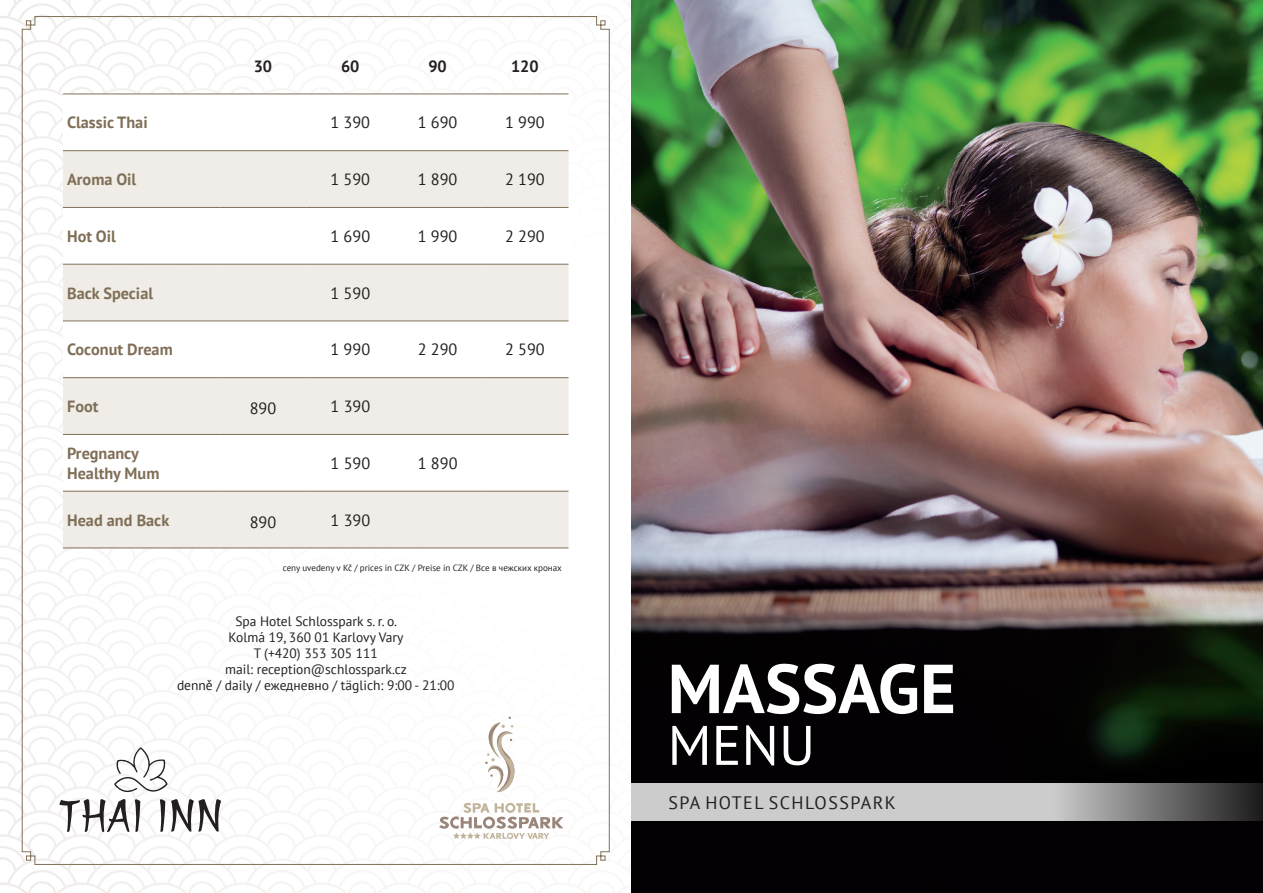
<style>
.page{position:relative;width:1263px;height:893px;background:#fff}
.page>*{position:absolute;margin:0;border:0;box-sizing:border-box;transform-origin:0 0}
.t1{font:700 69.15px "PT Sans";color:#fff}
.t2{font:55.65px "PT Sans";color:#fff}
.t3{font:18px "PT Sans";letter-spacing:.08em;color:#231f20}
.t4{font:700 16.2px/19.5px "PT Sans";color:#806f57}
.t5{font:16.2px "PT Sans";color:#231f20}
.t6{font:700 16.2px "PT Sans";color:#231f20}
.t7{font:13.5px/16.2px "PT Sans";color:#231f20;text-align:center}
.t8{font:9px "PT Sans";color:#231f20}
</style>
<div class="page">
<svg style="left:0;top:0;width:351px;height:893px"></svg>
<svg style="left:22px;top:16px;width:588px;height:849px"></svg>
<svg style="left:60px;top:747px;width:161px;height:85px"></svg>
<svg style="left:63px;top:95px;width:505px;height:55px"></svg>
<svg style="left:63px;top:151px;width:505px;height:397px;fill:#f0ede8"></svg>
<hr style="left:63px;top:94px;width:156px;height:1px;background:#806f57">
<hr style="left:219px;top:94px;width:88px;height:1px;background:#806f57">
<hr style="left:307px;top:94px;width:87px;height:1px;background:#806f57">
<hr style="left:394px;top:94px;width:87px;height:1px;background:#806f57">
<hr style="left:481px;top:94px;width:87px;height:1px;background:#806f57">
<hr style="left:63px;top:150px;width:156px;height:1px;background:#806f57">
<hr style="left:219px;top:150px;width:88px;height:1px;background:#806f57">
<hr style="left:307px;top:150px;width:87px;height:1px;background:#806f57">
<hr style="left:394px;top:150px;width:87px;height:1px;background:#806f57">
<hr style="left:481px;top:150px;width:87px;height:1px;background:#806f57">
<hr style="left:63px;top:207px;width:156px;height:1px;background:#806f57">
<hr style="left:219px;top:207px;width:88px;height:1px;background:#806f57">
<hr style="left:307px;top:207px;width:87px;height:1px;background:#806f57">
<hr style="left:394px;top:207px;width:87px;height:1px;background:#806f57">
<hr style="left:481px;top:207px;width:87px;height:1px;background:#806f57">
<hr style="left:63px;top:264px;width:156px;height:1px;background:#806f57">
<hr style="left:219px;top:264px;width:88px;height:1px;background:#806f57">
<hr style="left:307px;top:264px;width:87px;height:1px;background:#806f57">
<hr style="left:394px;top:264px;width:87px;height:1px;background:#806f57">
<hr style="left:481px;top:264px;width:87px;height:1px;background:#806f57">
<hr style="left:63px;top:321px;width:156px;height:1px;background:#806f57">
<hr style="left:219px;top:321px;width:88px;height:1px;background:#806f57">
<hr style="left:307px;top:321px;width:87px;height:1px;background:#806f57">
<hr style="left:394px;top:321px;width:87px;height:1px;background:#806f57">
<hr style="left:481px;top:321px;width:87px;height:1px;background:#806f57">
<hr style="left:63px;top:377px;width:156px;height:1px;background:#806f57">
<hr style="left:219px;top:377px;width:88px;height:1px;background:#806f57">
<hr style="left:307px;top:377px;width:87px;height:1px;background:#806f57">
<hr style="left:394px;top:377px;width:87px;height:1px;background:#806f57">
<hr style="left:481px;top:377px;width:87px;height:1px;background:#806f57">
<hr style="left:63px;top:434px;width:156px;height:1px;background:#806f57">
<hr style="left:219px;top:434px;width:88px;height:1px;background:#806f57">
<hr style="left:307px;top:434px;width:87px;height:1px;background:#806f57">
<hr style="left:394px;top:434px;width:87px;height:1px;background:#806f57">
<hr style="left:481px;top:434px;width:87px;height:1px;background:#806f57">
<hr style="left:63px;top:491px;width:156px;height:1px;background:#806f57">
<hr style="left:219px;top:491px;width:88px;height:1px;background:#806f57">
<hr style="left:307px;top:491px;width:87px;height:1px;background:#806f57">
<hr style="left:394px;top:491px;width:87px;height:1px;background:#806f57">
<hr style="left:481px;top:491px;width:87px;height:1px;background:#806f57">
<hr style="left:63px;top:548px;width:156px;height:1px;background:#806f57">
<hr style="left:219px;top:548px;width:88px;height:1px;background:#806f57">
<hr style="left:307px;top:548px;width:87px;height:1px;background:#806f57">
<hr style="left:394px;top:548px;width:87px;height:1px;background:#806f57">
<hr style="left:481px;top:548px;width:87px;height:1px;background:#806f57">
<img style="left:631px;top:0;width:632px;height:893px">
<svg style="left:631px;top:783px;width:632px;height:38px;background:#aeaeae"></svg>
<svg style="left:485px;top:717px;width:29px;height:75px"></svg>
<svg style="left:439px;top:803px;width:124px;height:36px"></svg>
<p class="t6" style="left:254px;top:55px;width:20px">30</p>
<p class="t6" style="left:341px;top:55px;width:20px">60</p>
<p class="t6" style="left:428px;top:55px;width:20px">90</p>
<p class="t6" style="left:511px;top:55px;width:29px">120</p>
<p class="t4" style="left:67px;top:113px;width:82px">Classic Thai</p>
<p class="t5" style="left:330px;top:112px;width:41px">1 390</p>
<p class="t5" style="left:418px;top:112px;width:41px">1 690</p>
<p class="t5" style="left:505px;top:112px;width:41px">1 990</p>
<p class="t4" style="left:67px;top:169px;width:71px">Aroma Oil</p>
<p class="t5" style="left:330px;top:169px;width:41px">1 590</p>
<p class="t5" style="left:418px;top:169px;width:41px">1 890</p>
<p class="t5" style="left:505px;top:169px;width:41px">2 190</p>
<p class="t4" style="left:67px;top:226px;width:50px">Hot Oil</p>
<p class="t5" style="left:330px;top:226px;width:41px">1 690</p>
<p class="t5" style="left:418px;top:226px;width:41px">1 990</p>
<p class="t5" style="left:505px;top:226px;width:41px">2 290</p>
<p class="t4" style="left:67px;top:283px;width:88px">Back Special</p>
<p class="t5" style="left:330px;top:283px;width:41px">1 590</p>
<p class="t4" style="left:67px;top:340px;width:107px">Coconut Dream</p>
<p class="t5" style="left:330px;top:339px;width:41px">1 990</p>
<p class="t5" style="left:418px;top:339px;width:41px">2 290</p>
<p class="t5" style="left:505px;top:339px;width:41px">2 590</p>
<p class="t4" style="left:67px;top:396px;width:33px">Foot</p>
<p class="t5" style="left:250px;top:398px;width:28px">890</p>
<p class="t5" style="left:330px;top:396px;width:41px">1 390</p>
<p class="t4" style="left:67px;top:443px;width:94px">Pregnancy<br>Healthy Mum</p>
<p class="t5" style="left:330px;top:453px;width:41px">1 590</p>
<p class="t5" style="left:418px;top:453px;width:41px">1 890</p>
<p class="t4" style="left:67px;top:510px;width:104px">Head and Back</p>
<p class="t5" style="left:250px;top:512px;width:28px">890</p>
<p class="t5" style="left:330px;top:509px;width:41px">1 390</p>
<p class="t8" style="left:283px;top:562px;width:280px">ceny uvedeny v Kč / prices in CZK / Preise in CZK / Все в чежских кронах</p>
<p class="t7" style="left:177px;top:612px;width:279px">Spa Hotel Schlosspark s. r. o.<br>Kolmá 19, 360 01 Karlovy Vary<br>T (+420) 353 305 111<br>mail: reception@schlosspark.cz<br>denně / daily / ежедневно / täglich: 9:00 - 21:00</p>
<h1 class="t1" style="left:668px;top:643px;width:290px">MASSAGE</h1>
<h2 class="t2" style="left:668px;top:710px;width:149px">MENU</h2>
<h3 class="t3" style="left:668px;top:791px;width:229px">SPA HOTEL SCHLOSSPARK</h3>
</div>
